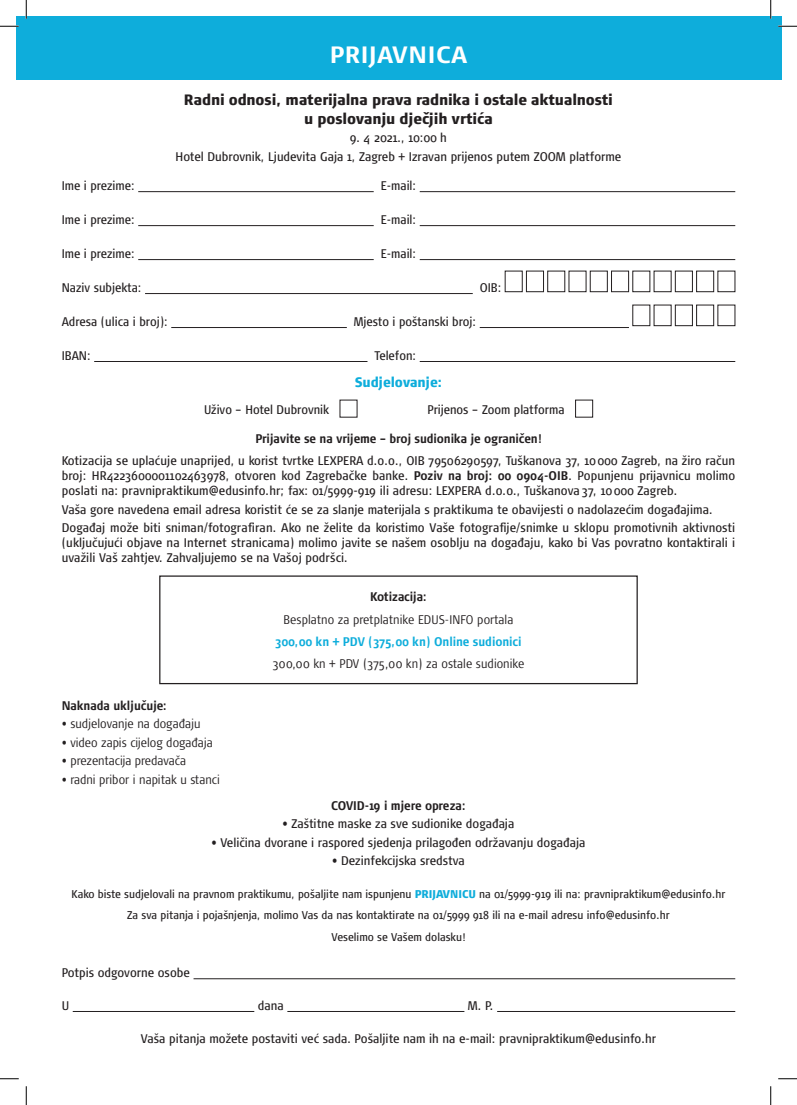
<style>
.page{position:relative;width:797px;height:1105px;background:#fff}
.page>*{position:absolute;margin:0;border:0;box-sizing:border-box;transform-origin:0 0}
.t1{font:700 condensed 23.62px "Signa Pro";letter-spacing:.03em;color:#fff;scale:1.11 1}
.t2{font:900 condensed 15px/18.5px "Signa Pro";color:#231f20;text-align:center}
.t3{font:900 condensed 13.75px "Signa Pro";color:#0eaddb}
.t4{font:condensed 12.5px/15px "Signa Pro";color:#231f20}
.t5{font:300 condensed 12.5px "Signa Pro";color:#231f20}
.t6{font:700 condensed 12.5px "Signa Pro";color:#231f20}
.t7{font:700 condensed 12.5px "Signa Pro";letter-spacing:.005em;color:#0eaddb}
.t8{font:condensed 11.25px/20.9px "Signa Pro";color:#231f20;text-align:center}
.s1{font-weight:700}
.s2{font-weight:900;color:#0eaddb}
</style>
<div class="page">
<div style="left:16px;top:16px;width:765px;height:63px;background:#0eaddb"></div>
<hr style="left:138px;top:191px;width:236px;height:1px;background:#231f20">
<hr style="left:420px;top:191px;width:315px;height:1px;background:#231f20">
<hr style="left:138px;top:225px;width:236px;height:1px;background:#231f20">
<hr style="left:420px;top:225px;width:315px;height:1px;background:#231f20">
<hr style="left:138px;top:259px;width:236px;height:1px;background:#231f20">
<hr style="left:420px;top:259px;width:315px;height:1px;background:#231f20">
<hr style="left:145px;top:293px;width:328px;height:1px;background:#231f20">
<hr style="left:171px;top:327px;width:176px;height:1px;background:#231f20">
<hr style="left:479px;top:327px;width:150px;height:1px;background:#231f20">
<hr style="left:94px;top:361px;width:273px;height:1px;background:#231f20">
<hr style="left:420px;top:361px;width:315px;height:1px;background:#231f20">
<hr style="left:193px;top:978px;width:542px;height:1px;background:#231f20">
<hr style="left:73px;top:1011px;width:181px;height:1px;background:#231f20">
<hr style="left:287px;top:1011px;width:177px;height:1px;background:#231f20">
<hr style="left:497px;top:1011px;width:238px;height:1px;background:#231f20">
<div style="left:526px;top:271px;width:18px;height:21px;border:1px solid #231f20"></div>
<div style="left:547px;top:271px;width:18px;height:21px;border:1px solid #231f20"></div>
<div style="left:590px;top:271px;width:17px;height:21px;border:1px solid #231f20"></div>
<div style="left:611px;top:271px;width:18px;height:21px;border:1px solid #231f20"></div>
<div style="left:675px;top:271px;width:17px;height:21px;border:1px solid #231f20"></div>
<div style="left:696px;top:271px;width:18px;height:21px;border:1px solid #231f20"></div>
<div style="left:675px;top:305px;width:17px;height:21px;border:1px solid #231f20"></div>
<div style="left:696px;top:305px;width:18px;height:21px;border:1px solid #231f20"></div>
<div style="left:575px;top:400px;width:18px;height:17px;border:1px solid #231f20"></div>
<div style="left:159px;top:575px;width:478px;height:109px;border:1px solid #231f20"></div>
<svg style="left:0;top:25px;width:19px;height:2px"></svg>
<svg style="left:778px;top:25px;width:19px;height:2px"></svg>
<svg style="left:0;top:1078px;width:19px;height:1px"></svg>
<svg style="left:778px;top:1078px;width:19px;height:1px"></svg>
<svg style="left:25px;top:0;width:2px;height:19px"></svg>
<svg style="left:25px;top:1086px;width:2px;height:19px"></svg>
<svg style="left:770px;top:0;width:1px;height:19px"></svg>
<svg style="left:770px;top:1086px;width:1px;height:19px"></svg>
<h1 class="t1" style="left:330px;top:40px;width:125px">PRIJAVNICA</h1>
<p class="t2" style="left:184px;top:90px;width:430px">Radni odnosi, materijalna prava radnika i ostale aktualnosti u poslovanju dječjih vrtića</p>
<p class="t4" style="left:176px;top:128px;width:447px;line-height:18.5px;text-align:center">9. 4 2021., 10:00 h<br>Hotel Dubrovnik, Ljudevita Gaja 1, Zagreb + Izravan prijenos putem ZOOM platforme</p>
<p class="t4" style="left:62px;top:178px;width:74px">Ime i prezime:</p>
<p class="t4" style="left:381px;top:178px;width:37px">E-mail:</p>
<p class="t4" style="left:62px;top:212px;width:74px">Ime i prezime:</p>
<p class="t4" style="left:381px;top:212px;width:37px">E-mail:</p>
<p class="t4" style="left:62px;top:246px;width:74px">Ime i prezime:</p>
<p class="t4" style="left:381px;top:246px;width:37px">E-mail:</p>
<p class="t4" style="left:62px;top:280px;width:81px">Naziv subjekta:</p>
<p class="t4" style="left:480px;top:280px;width:23px">OIB:</p>
<p class="t4" style="left:62px;top:314px;width:107px">Adresa (ulica i broj):</p>
<p class="t4" style="left:354px;top:314px;width:124px">Mjesto i poštanski broj:</p>
<p class="t4" style="left:62px;top:348px;width:30px">IBAN:</p>
<p class="t4" style="left:374px;top:348px;width:43px">Telefon:</p>
<p class="t3" style="left:355px;top:373px;width:89px">Sudjelovanje:</p>
<p class="t4" style="left:204px;top:402px;width:127px">Uživo – Hotel Dubrovnik</p>
<p class="t4" style="left:427px;top:402px;width:139px">Prijenos – Zoom platforma</p>
<p class="t6" style="left:255px;top:431px;width:288px">Prijavite se na vrijeme – broj sudionika je ograničen!</p>
<p class="t4" style="left:62px;top:453px;width:675px;text-align:justify">Kotizacija se uplaćuje unaprijed, u korist tvrtke LEXPERA d.o.o., OIB 79506290597, Tuškanova 37, 10 000 Zagreb, na žiro račun broj: HR4223600001102463978, otvoren kod Zagrebačke banke. <span class="s1">Poziv na broj: 00 0904-OIB</span>. Popunjenu prijavnicu molimo poslati na: pravnipraktikum@edusinfo.hr; fax: 01/5999-919 ili adresu: LEXPERA d.o.o., Tuškanova 37, 10 000 Zagreb.</p>
<p class="t4" style="left:62px;top:500px;width:675px;line-height:18.5px">Vaša gore navedena email adresa koristit će se za slanje materijala s praktikuma te obavijesti o nadolazećim događajima.<br>Događaj može biti sniman/fotografiran. Ako ne želite da koristimo Vaše fotografije/snimke u sklopu promotivnih aktivnosti</p>
<p class="t4" style="left:62px;top:535px;width:675px">(uključujući objave na Internet stranicama) molimo javite se našem osoblju na događaju, kako bi Vas povratno kontaktirali i uvažili Vaš zahtjev. Zahvaljujemo se na Vašoj podršci.</p>
<p class="t6" style="left:370px;top:589px;width:58px">Kotizacija:</p>
<p class="t5" style="left:283px;top:612px;width:231px">Besplatno za pretplatnike EDUS-INFO portala</p>
<p class="t7" style="left:275px;top:634px;width:248px">300,00 kn + PDV (375,00 kn) Online sudionici</p>
<p class="t5" style="left:273px;top:656px;width:253px">300,00 kn + PDV (375,00 kn) za ostale sudionike</p>
<p class="t6" style="left:62px;top:698px;width:107px">Naknada uključuje:</p>
<p class="t5" style="left:62px;top:717px;width:140px">• sudjelovanje na događaju</p>
<p class="t5" style="left:62px;top:735px;width:153px">• video zapis cijelog događaja</p>
<p class="t5" style="left:62px;top:754px;width:126px">• prezentacija predavača</p>
<p class="t5" style="left:62px;top:772px;width:160px">• radni pribor i napitak u stanci</p>
<p class="t6" style="left:331px;top:798px;width:136px">COVID-19 i mjere opreza:</p>
<p class="t4" style="left:282px;top:816px;width:233px">• Zaštitne maske za sve sudionike događaja</p>
<p class="t4" style="left:211px;top:835px;width:375px">• Veličina dvorane i raspored sjedenja prilagođen održavanju događaja</p>
<p class="t4" style="left:332px;top:853px;width:134px">• Dezinfekcijska sredstva</p>
<p class="t8" style="left:72px;top:884px;width:655px">Kako biste sudjelovali na pravnom praktikumu, pošaljite nam ispunjenu <span class="s2">PRIJAVNICU</span> na 01/5999-919 ili na: pravnipraktikum@edusinfo.hr<br>Za sva pitanja i pojašnjenja, molimo Vas da nas kontaktirate na 01/5999 918 ili na e-mail adresu info@edusinfo.hr</p>
<p class="t8" style="left:331px;top:926px;width:135px">Veselimo se Vašem dolasku!</p>
<p class="t4" style="left:62px;top:965px;width:130px">Potpis odgovorne osobe</p>
<p class="t4" style="left:62px;top:998px;width:9px">U</p>
<p class="t4" style="left:258px;top:998px;width:27px">dana</p>
<p class="t4" style="left:468px;top:998px;width:27px">M. P.</p>
<p class="t4" style="left:141px;top:1031px;width:517px">Vaša pitanja možete postaviti već sada. Pošaljite nam ih na e-mail: pravnipraktikum@edusinfo.hr</p>
</div>
